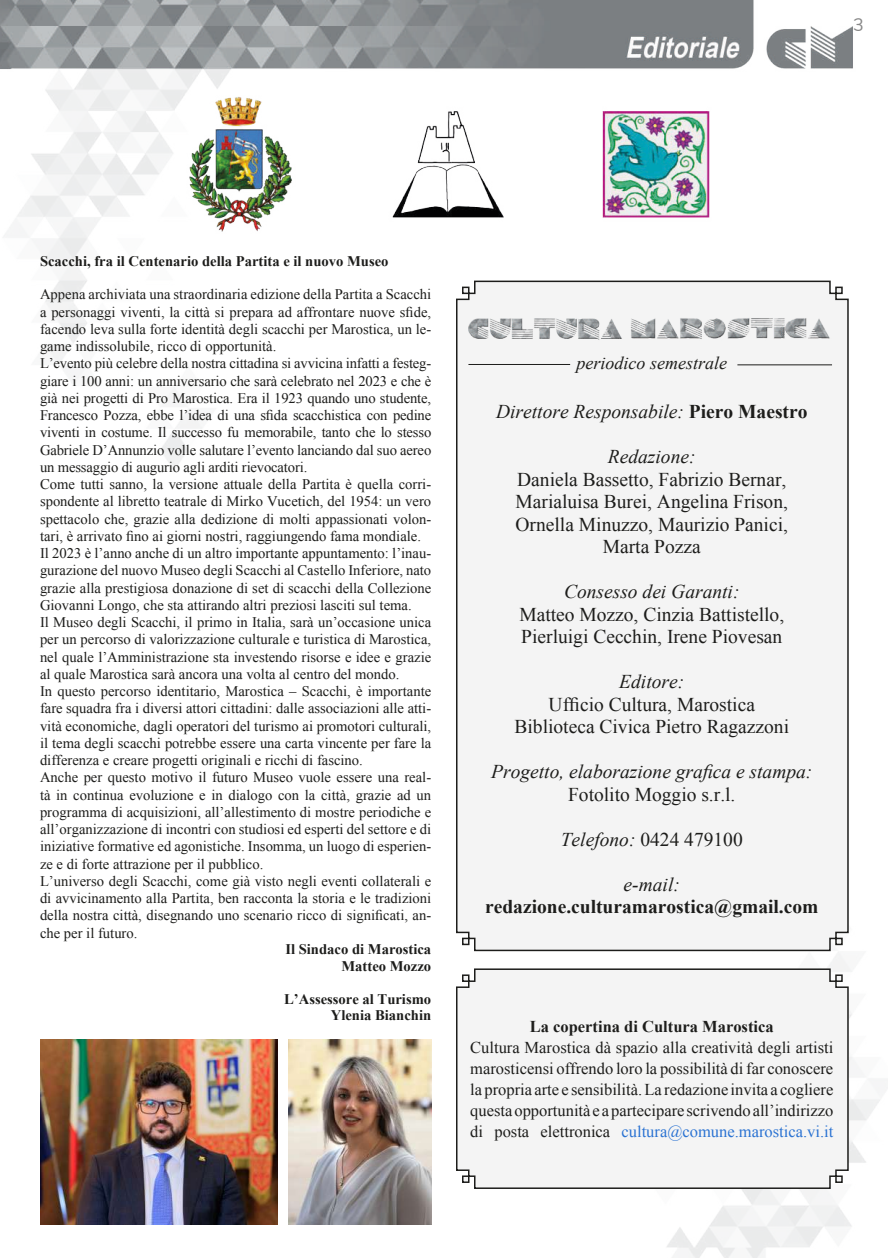
<style>
.page{position:relative;width:888px;height:1258px;background:#fff}
.page>*{position:absolute;margin:0;border:0;box-sizing:border-box;transform-origin:0 0}
.t1{font:19.5px/22.5px "Times New Roman";color:#1d1d1b;text-align:center}
.t2{font:italic 19.5px "Times New Roman";color:#1d1d1b}
.t3{font:700 19.5px "Times New Roman";color:#1d1d1b}
.t4{font:italic 18px "Times New Roman";color:#1d1d1b}
.t5{font:18px "Nunito";color:#878787}
.t6{font:16.5px/21px "Times New Roman";color:#1d1d1b;text-align:justify}
.t7{font:700 16.5px "Times New Roman";color:#1d1d1b}
.t8{font:14.7px/17.2px "Times New Roman";color:#1d1d1b}
.t9{font:700 14.7px/16.5px "Times New Roman";color:#1d1d1b;text-align:right}
.s1{font-weight:700;font-style:normal}
.s2{font-style:italic}
.s3{color:#2b73d2}
</style>
<div class="page">
<img style="left:0;top:0;width:888px;height:1258px">
<img style="left:40px;top:1039px;width:237px;height:185px">
<div style="left:455px;top:280px;width:394px;height:672px;background:#f4f4f4"></div>
<img style="left:468px;top:313px;width:364px;height:28px">
<hr style="left:468px;top:364px;width:102px;height:1px;background:#1d1d1b">
<hr style="left:737px;top:364px;width:95px;height:1px;background:#1d1d1b">
<div style="left:455px;top:968px;width:394px;height:222px;background:#f4f4f4"></div>
<img style="left:288px;top:1039px;width:143px;height:185px">
<p class="t5" style="left:853px;top:11px;width:12px">3</p>
<p class="t9" style="left:40px;top:252px;width:350px">Scacchi, fra il Centenario della Partita e il nuovo Museo</p>
<p class="t8" style="left:40px;top:286px;width:393px">Appena archiviata una straordinaria edizione della Partita a Scacchi a personaggi viventi, la città si prepara ad affrontare nuove sfide, facendo leva sulla forte identità degli scacchi per Marostica, un le&shy;game indissolubile, ricco di opportunità.<br>L’evento più celebre della nostra cittadina si avvicina infatti a festeg&shy;giare i 100 anni: un anniversario che sarà celebrato nel 2023 e che è già nei progetti di Pro Marostica. Era il 1923 quando uno studente, Francesco Pozza, ebbe l’idea di una sfida scacchistica con pedine viventi in costume. Il successo fu memorabile, tanto che lo stesso Gabriele D’Annunzio volle salutare l’evento lanciando dal suo aereo un messaggio di augurio agli arditi rievocatori.<br>Come tutti sanno, la versione attuale della Partita è quella corri&shy;spondente al libretto teatrale di Mirko Vucetich, del 1954: un vero spettacolo che, grazie alla dedizione di molti appassionati volon&shy;tari, è arrivato fino ai giorni nostri, raggiungendo fama mondiale.<br>Il 2023 è l’anno anche di un altro importante appuntamento: l’inau&shy;gurazione del nuovo Museo degli Scacchi al Castello Inferiore, nato grazie alla prestigiosa donazione di set di scacchi della Collezione Giovanni Longo, che sta attirando altri preziosi lasciti sul tema.<br>Il Museo degli Scacchi, il primo in Italia, sarà un’occasione unica per un percorso di valorizzazione culturale e turistica di Marostica, nel quale l’Amministrazione sta investendo risorse e idee e grazie al quale Marostica sarà ancora una volta al centro del mondo.<br>In questo percorso identitario, Marostica – Scacchi, è importante fare squadra fra i diversi attori cittadini: dalle associazioni alle atti&shy;vità economiche, dagli operatori del turismo ai promotori culturali, il tema degli scacchi potrebbe essere una carta vincente per fare la differenza e creare progetti originali e ricchi di fascino.<br>Anche per questo motivo il futuro Museo vuole essere una real&shy;tà in continua evoluzione e in dialogo con la città, grazie ad un programma di acquisizioni, all’allestimento di mostre periodiche e all’organizzazione di incontri con studiosi ed esperti del settore e di iniziative formative ed agonistiche. Insomma, un luogo di esperien&shy;ze e di forte attrazione per il pubblico.<br>L’universo degli Scacchi, come già visto negli eventi collaterali e di avvicinamento alla Partita, ben racconta la storia e le tradizioni della nostra città, disegnando uno scenario ricco di significati, an&shy;che per il futuro.</p>
<p class="t9" style="left:285px;top:940px;width:147px">Il Sindaco di Marostica<br>Matteo Mozzo</p>
<p class="t9" style="left:284px;top:990px;width:149px">L’Assessore al Turismo<br>Ylenia Bianchin</p>
<p class="t4" style="left:576px;top:350px;width:152px">periodico semestrale</p>
<h1 class="t2" style="left:496px;top:398px;width:313px">Direttore Responsabile: <span class="s1">Piero Maestro</span></h1>
<h1 class="t2" style="left:608px;top:443px;width:89px">Redazione:</h1>
<h1 class="t1" style="left:515px;top:468px;width:274px">Daniela Bassetto, Fabrizio Bernar,<br>Marialuisa Burei, Angelina Frison,<br>Ornella Minuzzo, Maurizio Panici,<br>Marta Pozza</h1>
<h1 class="t2" style="left:564px;top:578px;width:177px">Consesso dei Garanti:</h1>
<h1 class="t1" style="left:519px;top:603px;width:266px;text-align:left">Matteo Mozzo, Cinzia Battistello,<br>Pierluigi Cecchin, Irene Piovesan</h1>
<h1 class="t2" style="left:619px;top:668px;width:66px">Editore:</h1>
<h1 class="t1" style="left:514px;top:693px;width:276px">Ufficio Cultura, Marostica<br>Biblioteca Civica Pietro Ragazzoni</h1>
<h1 class="t2" style="left:491px;top:758px;width:323px">Progetto, elaborazione grafica e stampa:</h1>
<h1 class="t1" style="left:568px;top:783px;width:169px">Fotolito Moggio s.r.l.</h1>
<h1 class="t1" style="left:561px;top:828px;width:183px"><span class="s2">Telefono:</span> 0424 479100</h1>
<h1 class="t2" style="left:624px;top:871px;width:58px">e-mail:</h1>
<h1 class="t3" style="left:485px;top:893px;width:335px">redazione.culturamarostica@gmail.com</h1>
<p class="t7" style="left:530px;top:1015px;width:245px">La copertina di Cultura Marostica</p>
<p class="t6" style="left:470px;top:1036px;width:365px">Cultura Marostica dà spazio alla creatività degli artisti marosticensi offrendo loro la possibilità di far conoscere la propria arte e sensibilità. La redazione invita a cogliere questa opportunità e a partecipare scrivendo all’indirizzo di posta elettronica <span class="s3">cultura@comune.marostica.vi.it</span></p>
</div>
